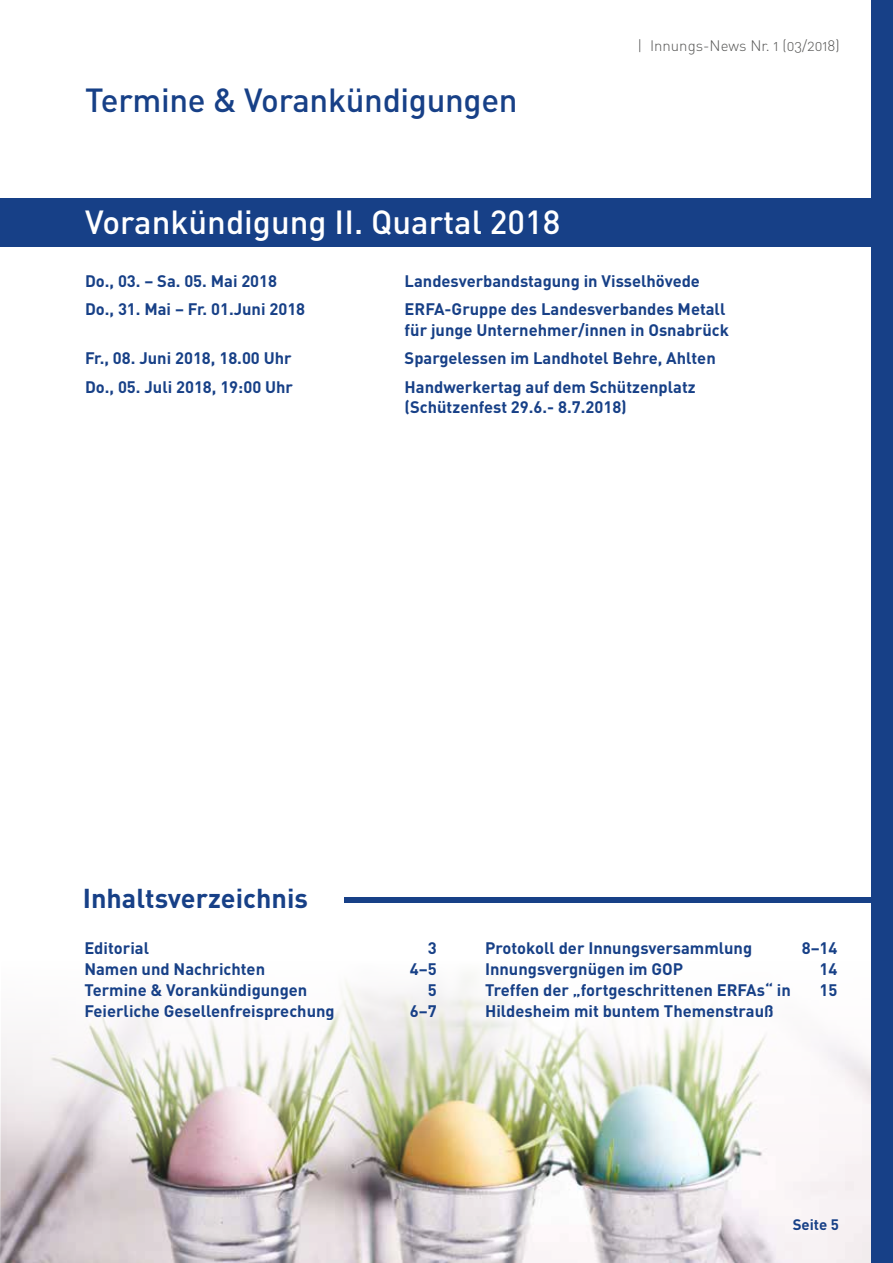
<style>
.page{position:relative;width:893px;height:1263px;background:#fff}
.page>*{position:absolute;margin:0;border:0;box-sizing:border-box;transform-origin:0 0}
.t1{font:500 33px "DIN";color:#fff}
.t2{font:500 33px "DIN";letter-spacing:-.01em;color:#174087}
.t3{font:700 27px "DIN";color:#174087}
.t4{font:700 16.5px/20.2px "DIN";color:#174087}
.t5{font:15px "DIN Light Alternate";color:#575756}
.t6{font:700 15px "DIN";color:#174087}
</style>
<div class="page">
<img style="left:0;top:846px;width:872px;height:417px">
<div style="left:872px;top:0;width:21px;height:1263px;background:#174087"></div>
<div style="left:345px;top:897px;width:548px;height:5px;background:#174087"></div>
<div style="left:0;top:198px;width:883px;height:48px;background:#174087"></div>
<h1 class="t2" style="left:85px;top:79px;width:434px">Termine &amp; Vorankündigungen</h1>
<p class="t5" style="left:638px;top:36px;width:204px">| Innungs-News Nr. 1 (03/2018)</p>
<h1 class="t1" style="left:85px;top:201px;width:477px">Vorankündigung II. Quartal 2018</h1>
<p class="t4" style="left:85px;top:270px;width:194px">Do., 03. – Sa. 05. Mai 2018</p>
<p class="t4" style="left:405px;top:270px;width:297px">Landesverbandstagung in Visselhövede</p>
<p class="t4" style="left:85px;top:299px;width:222px">Do., 31. Mai – Fr. 01.Juni 2018</p>
<p class="t4" style="left:405px;top:299px;width:326px">ERFA-Gruppe des Landesverbandes Metall für junge Unternehmer/innen in Osnabrück</p>
<p class="t4" style="left:85px;top:348px;width:208px">Fr., 08. Juni 2018, 18.00 Uhr</p>
<p class="t4" style="left:405px;top:348px;width:313px">Spargelessen im Landhotel Behre, Ahlten</p>
<p class="t4" style="left:85px;top:376px;width:209px">Do., 05. Juli 2018, 19:00 Uhr</p>
<p class="t4" style="left:405px;top:376px;width:293px">Handwerkertag auf dem Schützenplatz (Schützenfest 29.6.- 8.7.2018)</p>
<h2 class="t3" style="left:83px;top:881px;width:227px">Inhaltsverzeichnis</h2>
<p class="t4" style="left:84px;top:937px;width:66px">Editorial</p>
<p class="t4" style="left:428px;top:937px;width:10px">3</p>
<p class="t4" style="left:84px;top:958px;width:182px">Namen und Nachrichten</p>
<p class="t4" style="left:410px;top:958px;width:28px">4–5</p>
<p class="t4" style="left:84px;top:979px;width:225px">Termine &amp; Vorankündigungen</p>
<p class="t4" style="left:428px;top:979px;width:10px">5</p>
<p class="t4" style="left:84px;top:1000px;width:252px">Feierliche Gesellenfreisprechung</p>
<p class="t4" style="left:410px;top:1000px;width:28px">6–7</p>
<p class="t4" style="left:485px;top:937px;width:269px">Protokoll der Innungsversammlung</p>
<p class="t4" style="left:802px;top:937px;width:37px">8–14</p>
<p class="t4" style="left:485px;top:958px;width:200px">Innungsvergnügen im GOP</p>
<p class="t4" style="left:820px;top:958px;width:19px">14</p>
<p class="t4" style="left:485px;top:979px;width:307px">Treffen der „fortgeschrittenen ERFAs“ in</p>
<p class="t4" style="left:820px;top:979px;width:19px">15</p>
<p class="t4" style="left:485px;top:1000px;width:290px">Hildesheim mit buntem Themenstrauß</p>
<p class="t6" style="left:793px;top:1215px;width:48px">Seite 5</p>
</div>
